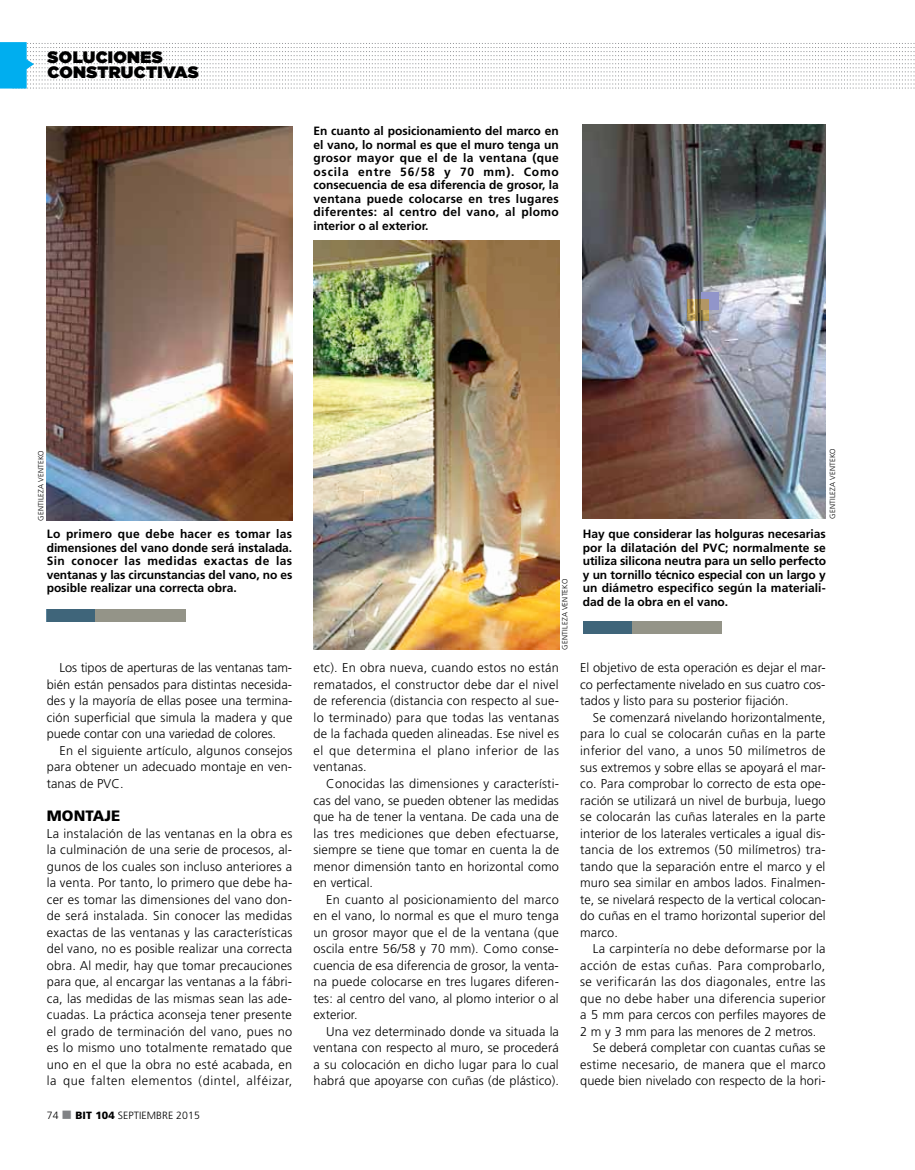
<style>
.page{position:relative;width:915px;height:1170px;background:#fff}
.page>*{position:absolute;margin:0;border:0;box-sizing:border-box;transform-origin:0 0}
.t1{font:900 16.5px/15px "Gotham";letter-spacing:.02em;color:#000}
.t2{font:900 15px "Frutiger";letter-spacing:.005em;color:#000}
.t3{font:300 12.75px/16.5px "Frutiger";letter-spacing:.015em;color:#000;text-align:justify}
.t4{font:300 12.75px "Frutiger";letter-spacing:.035em;color:#000}
.t5{font:700 12px/13.5px "Frutiger";color:#000;text-align:justify}
.t6{font:300 10.5px "Frutiger";letter-spacing:.005em;color:#000}
.t7{font:300 7.5px "Frutiger";letter-spacing:.03em;color:#000}
.s1{color:#808285}
.s2{font-weight:900}
</style>
<div class="page">
<img style="left:582px;top:125px;width:243px;height:393px">
<svg style="left:0;top:42px;width:914px;height:47px"></svg>
<div style="left:701px;top:292px;width:17px;height:17px;background:#9195ca"></div>
<svg style="left:686px;top:299px;width:22px;height:21px"></svg>
<img style="left:47px;top:127px;width:245px;height:393px">
<img style="left:313px;top:240px;width:246px;height:409px">
<div style="left:47px;top:608px;width:138px;height:13px;background:#949488"></div>
<div style="left:47px;top:608px;width:48px;height:13px;background:#3f657a"></div>
<div style="left:582px;top:621px;width:139px;height:13px;background:#949488"></div>
<div style="left:582px;top:621px;width:49px;height:13px;background:#3f657a"></div>
<p class="t1" style="left:48px;top:49px;width:153px">SOLUCIONES<br>CONSTRUCTIVAS</p>
<p class="t5" style="left:313px;top:124px;width:247px">En cuanto al posicionamiento del marco en el vano, lo normal es que el muro tenga un grosor mayor que el de la ventana (que oscila entre 56/58 y 70 mm). Como consecuencia de esa diferencia de grosor, la ventana puede colocarse en tres lugares diferentes: al centro del vano, al plomo interior o al exterior.</p>
<p class="t7" style="left:37px;top:520px;width:72px;rotate:-90deg">gentileza venteko</p>
<p class="t7" style="left:828px;top:518px;width:72px;rotate:-90deg">gentileza venteko</p>
<p class="t5" style="left:47px;top:527px;width:247px">Lo primero que debe hacer es tomar las dimensiones del vano donde será instalada.<br>Sin conocer las medidas exactas de las ventanas y las circunstancias del vano, no es posible realizar una correcta obra.</p>
<p class="t3" style="left:47px;top:659px;width:247px;text-indent:13px">Los tipos de aperturas de las ventanas tam&shy;bién están pensados para distintas necesida&shy;des y la mayoría de ellas posee una termina&shy;ción superficial que simula la madera y que puede contar con una variedad de colores.</p>
<p class="t3" style="left:47px;top:742px;width:247px;text-indent:13px">En el siguiente artículo, algunos consejos para obtener un adecuado montaje en ven&shy;tanas de PVC</p>
<p class="t3" style="left:120px;top:775px;width:5px">.</p>
<p class="t2" style="left:47px;top:806px;width:75px">MONTAJE</p>
<p class="t3" style="left:47px;top:824px;width:247px">La instalación de las ventanas en la obra es la culminación de una serie de procesos, al&shy;gunos de los cuales son incluso anteriores a la venta. Por tanto, lo primero que debe ha&shy;cer es tomar las dimensiones del vano don&shy;de será instalada. Sin conocer las medidas exactas de las ventanas y las características del vano, no es posible realizar una correcta obra. Al medir, hay que tomar precauciones para que, al encargar las ventanas a la fábri&shy;ca, las medidas de las mismas sean las ade&shy;cuadas. La práctica aconseja tener presente el grado de terminación del vano, pues no es lo mismo uno totalmente rematado que uno en el que la obra no esté acabada, en la que falten elementos (dintel, alféizar,</p>
<p class="t6" style="left:47px;top:1108px;width:154px">74 <span class="s1">■</span> <span class="s2">BIT 104</span> septiembre 2015</p>
<p class="t7" style="left:560px;top:649px;width:72px;rotate:-90deg">gentileza venteko</p>
<p class="t3" style="left:313px;top:659px;width:247px">etc). En obra nueva, cuando estos no están rematados, el constructor debe dar el nivel de referencia (distancia con respecto al sue&shy;lo terminado) para que todas las ventanas de la fachada queden alineadas. Ese nivel es el que determina el plano inferior de las ventanas.</p>
<p class="t3" style="left:313px;top:775px;width:247px;text-indent:13px">Conocidas las dimensiones y característi&shy;cas del vano, se pueden obtener las medidas que ha de tener la ventana. De cada una de las tres mediciones que deben efectuarse, siempre se tiene que tomar en cuenta la de menor dimensión tanto en horizontal como en vertical.</p>
<p class="t3" style="left:313px;top:890px;width:247px;text-indent:13px">En cuanto al posicionamiento del marco en el vano, lo normal es que el muro tenga un grosor mayor que el de la ventana (que oscila entre 56/58 y 70 mm). Como conse&shy;cuencia de esa diferencia de grosor, la venta&shy;na puede colocarse en tres lugares diferen&shy;tes: al centro del vano, al plomo interior o al exterior.</p>
<p class="t3" style="left:313px;top:1022px;width:247px;text-indent:13px">Una vez determinado donde va situada la ventana con respecto al muro, se procederá a su colocación en dicho lugar para lo cual habrá que apoyarse con cuñas (de plástico).</p>
<p class="t5" style="left:582px;top:527px;width:245px">Hay que considerar las holguras necesarias por la dilatación del PVC; normalmente se utiliza silicona neutra para un sello perfecto y un tornillo técnico especial con un largo y un diámetro especifico según la materiali&shy;dad de la obra en el vano.</p>
<p class="t3" style="left:580px;top:659px;width:247px">El objetivo de esta operación es dejar el mar&shy;co perfectamente nivelado en sus cuatro cos&shy;tados y listo para su posterior fijación.</p>
<p class="t3" style="left:580px;top:709px;width:247px;text-indent:13px">Se comenzará nivelando horizontalmente, para lo cual se colocarán cuñas en la parte inferior del vano, a unos 50 milímetros de sus extremos y sobre ellas se apoyará el mar&shy;co. Para comprobar lo correcto de esta ope&shy;ración se utilizará un nivel de burbuja, luego se colocarán las cuñas laterales en la parte interior de los laterales verticales a igual dis&shy;tancia de los extremos (50 milímetros) tra&shy;tando que la separación entre el marco y el muro sea similar en ambos lados. Finalmen&shy;te, se nivelará respecto de la vertical colocan&shy;do cuñas en el tramo horizontal superior del marco.</p>
<p class="t3" style="left:592px;top:940px;width:234px">La carpintería no debe deformarse por la</p>
<p class="t4" style="left:580px;top:957px;width:247px">acción de estas cuñas. Para comprobarlo,</p>
<p class="t3" style="left:580px;top:973px;width:247px">se verificarán las dos diagonales, entre las</p>
<p class="t3" style="left:580px;top:989px;width:247px">que no debe haber una diferencia superior</p>
<p class="t3" style="left:580px;top:1006px;width:247px">a 5 mm para cercos con perfiles mayores de</p>
<p class="t3" style="left:580px;top:1022px;width:238px">2 m y 3 mm para las menores de 2 metros.</p>
<p class="t3" style="left:592px;top:1039px;width:234px">Se deberá completar con cuantas cuñas se</p>
<p class="t3" style="left:580px;top:1055px;width:247px">estime necesario, de manera que el marco</p>
<p class="t3" style="left:580px;top:1072px;width:247px">quede bien nivelado con respecto de la hori-</p>
</div>
